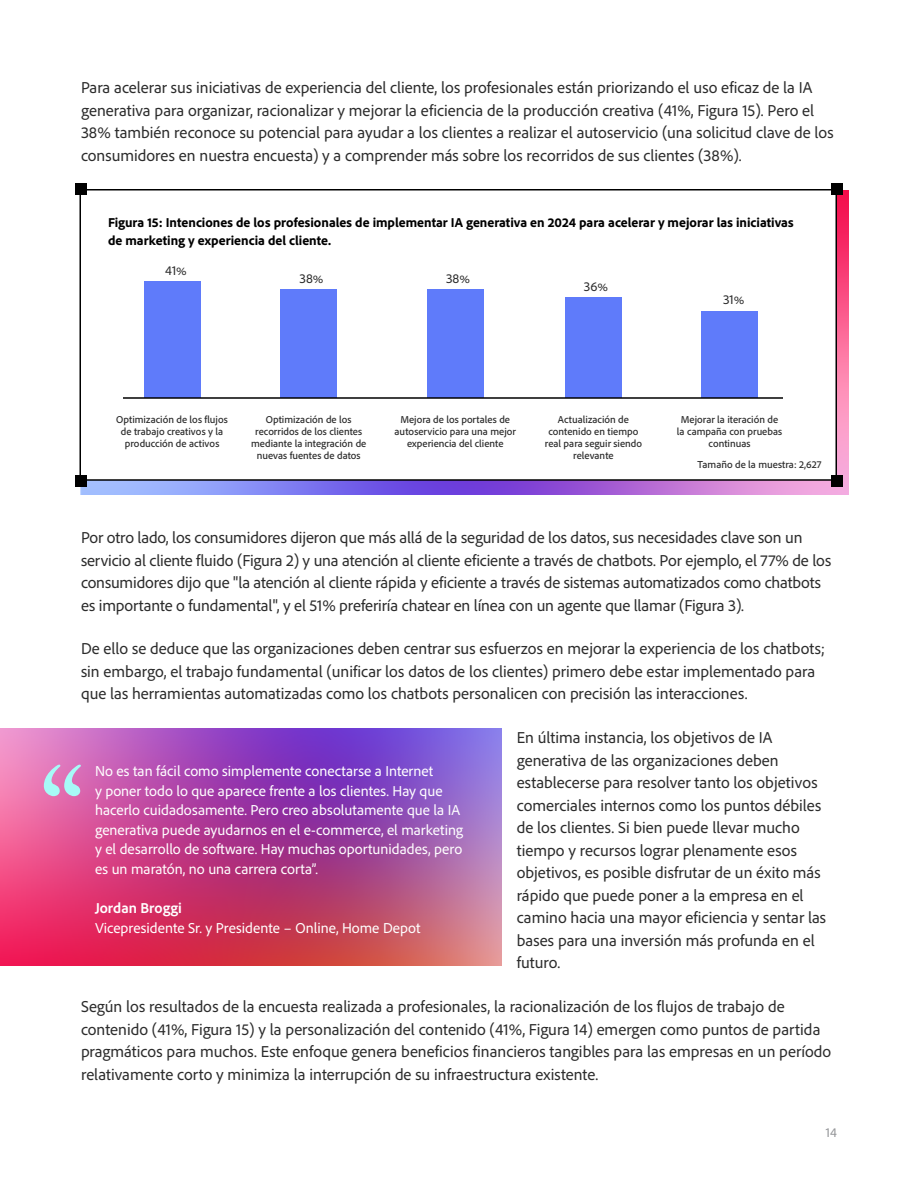
<style>
.page{position:relative;width:918px;height:1188px;background:#fff}
.page>*{position:absolute;margin:0;border:0;box-sizing:border-box;transform-origin:0 0}
.t1{font:16.5px/22.5px "Adobe Clean";color:#2c2c2c}
.t2{font:15px/19.5px "Adobe Clean";color:#fff}
.t3{font:700 15px "Adobe Clean";color:#fff}
.t4{font:800 13.5px/18px "Adobe Clean";color:#000}
.t5{font:13.5px "Adobe Clean";color:#2c2c2c}
.t6{font:13.5px "Adobe Clean";color:#949598}
.t7{font:500 10.5px/12px "Adobe Clean";color:#2c2c2c;text-align:center}
</style>
<div class="page">
<img style="left:80px;top:190px;width:769px;height:305px">
<div style="left:80px;top:190px;width:756px;height:290px;background:#fff"></div>
<div style="left:80px;top:189px;width:757px;height:292px;border:2px solid #000"></div>
<div style="left:144px;top:282px;width:56px;height:116px;background:#5f7bfa"></div>
<div style="left:281px;top:289px;width:56px;height:109px;background:#5f7bfa"></div>
<div style="left:427px;top:289px;width:56px;height:109px;background:#5f7bfa"></div>
<div style="left:565px;top:297px;width:57px;height:101px;background:#5f7bfa"></div>
<div style="left:701px;top:311px;width:57px;height:87px;background:#5f7bfa"></div>
<hr style="left:123px;top:397px;width:660px;height:2px;background:#000">
<div style="left:75px;top:183px;width:12px;height:12px;background:#000"></div>
<div style="left:831px;top:183px;width:12px;height:12px;background:#000"></div>
<div style="left:75px;top:476px;width:12px;height:12px;background:#000"></div>
<div style="left:831px;top:476px;width:12px;height:12px;background:#000"></div>
<img style="left:0;top:729px;width:502px;height:237px">
<svg style="left:44px;top:765px;width:37px;height:31px"></svg>
<p class="t1" style="left:81px;top:76px;width:754px">Para acelerar sus iniciativas de experiencia del cliente, los profesionales están priorizando el uso eficaz de la IA generativa para organizar, racionalizar y mejorar la eficiencia de la producción creativa (41%, Figura 15). Pero el 38% también reconoce su potencial para ayudar a los clientes a realizar el autoservicio (una solicitud clave de los consumidores en nuestra encuesta) y a comprender más sobre los recorridos de sus clientes (38%).</p>
<p class="t4" style="left:108px;top:213px;width:687px">Figura 15: Intenciones de los profesionales de implementar IA generativa en 2024 para acelerar y mejorar las iniciativas de marketing y experiencia del cliente.</p>
<p class="t5" style="left:165px;top:262px;width:23px">41%</p>
<p class="t5" style="left:300px;top:270px;width:26px">38%</p>
<p class="t5" style="left:446px;top:270px;width:26px">38%</p>
<p class="t5" style="left:584px;top:278px;width:26px">36%</p>
<p class="t5" style="left:723px;top:291px;width:23px">31%</p>
<p class="t7" style="left:116px;top:413px;width:113px">Optimización de los flujos de trabajo creativos y la producción de activos</p>
<p class="t7" style="left:251px;top:413px;width:117px">Optimización de los recorridos de los clientes mediante la integración de nuevas fuentes de datos</p>
<p class="t7" style="left:395px;top:413px;width:123px">Mejora de los portales de autoservicio para una mejor experiencia del cliente</p>
<p class="t7" style="left:545px;top:413px;width:99px">Actualización de contenido en tiempo real para seguir siendo relevante</p>
<p class="t7" style="left:677px;top:413px;width:107px">Mejorar la iteración de la campaña con pruebas continuas</p>
<p class="t7" style="left:698px;top:458px;width:125px">Tamaño de la muestra: 2,627</p>
<p class="t1" style="left:81px;top:526px;width:752px">Por otro lado, los consumidores dijeron que más allá de la seguridad de los datos, sus necesidades clave son un servicio al cliente fluido (Figura 2) y una atención al cliente eficiente a través de chatbots. Por ejemplo, el 77% de los consumidores dijo que "la atención al cliente rápida y eficiente a través de sistemas automatizados como chatbots es importante o fundamental", y el 51% preferiría chatear en línea con un agente que llamar (Figura 3).</p>
<p class="t1" style="left:81px;top:637px;width:746px">De ello se deduce que las organizaciones deben centrar sus esfuerzos en mejorar la experiencia de los chatbots; sin embargo, el trabajo fundamental (unificar los datos de los clientes) primero debe estar implementado para que las herramientas automatizadas como los chatbots personalicen con precisión las interacciones.</p>
<p class="t1" style="left:517px;top:726px;width:311px">En última instancia, los objetivos de IA generativa de las organizaciones deben establecerse para resolver tanto los objetivos comerciales internos como los puntos débiles de los clientes. Si bien puede llevar mucho tiempo y recursos lograr plenamente esos objetivos, es posible disfrutar de un éxito más rápido que puede poner a la empresa en el camino hacia una mayor eficiencia y sentar las bases para una inversión más profunda en el futuro.</p>
<p class="t1" style="left:81px;top:995px;width:752px">Según los resultados de la encuesta realizada a profesionales, la racionalización de los flujos de trabajo de contenido (41%, Figura 15) y la personalización del contenido (41%, Figura 14) emergen como puntos de partida pragmáticos para muchos. Este enfoque genera beneficios financieros tangibles para las empresas en un período relativamente corto y minimiza la interrupción de su infraestructura existente.</p>
<p class="t2" style="left:95px;top:761px;width:370px">No es tan fácil como simplemente conectarse a Internet<br>y poner todo lo que aparece frente a los clientes. Hay que hacerlo cuidadosamente. Pero creo absolutamente que la IA generativa puede ayudarnos en el e-commerce, el marketing y el desarrollo de software. Hay muchas oportunidades, pero es un maratón, no una carrera corta”.</p>
<p class="t3" style="left:95px;top:899px;width:88px">Jordan Broggi</p>
<p class="t2" style="left:95px;top:918px;width:327px">Vicepresidente Sr. y Presidente – Online, Home Depot</p>
<p class="t6" style="left:826px;top:1124px;width:13px">14</p>
</div>
